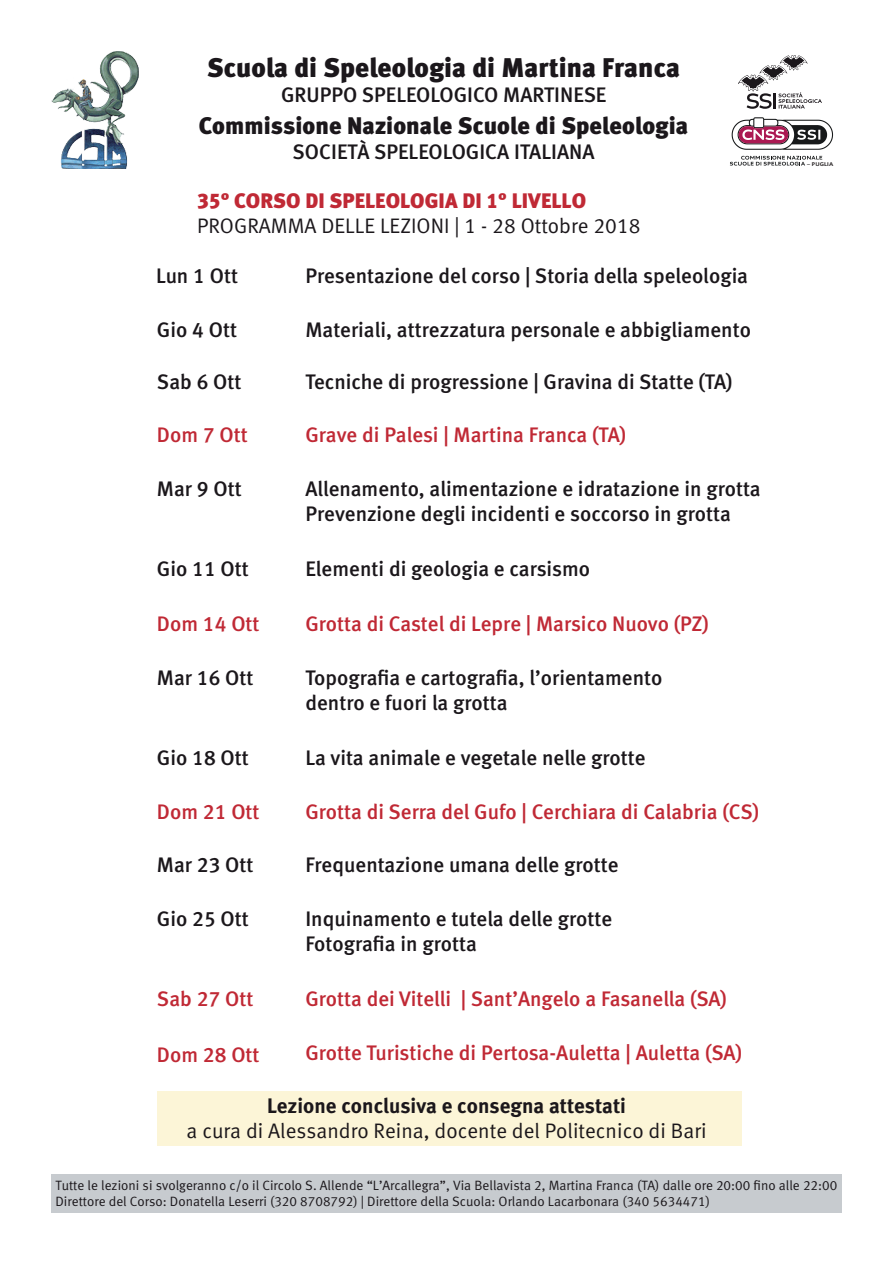
<style>
.page{position:relative;width:893px;height:1263px;background:#fff}
.page>*{position:absolute;margin:0;border:0;box-sizing:border-box;transform-origin:0 0}
.t1{font:27px "Meta Black Lf";color:#1b171b}
.t2{font:24px "Meta Black Lf";color:#1b171b}
.t3{font:21px/25.2px "Meta Medium LF";color:#1b171b}
.t4{font:21px "Meta Medium LF";color:#c02935}
.t5{font:21px "Meta Normal LF";color:#1b171b}
.t6{font:700 21px "Meta";color:#1b171b}
.t7{font:21px "Meta Black Lf";color:#c02935}
.t8{font:13.5px/16.2px "Meta Normal LF";color:#1b171b}
.t9{font:700 5.4px "Frutiger";letter-spacing:.025em;color:#231f20;scale:1.1 1}
</style>
<div class="page">
<div style="left:157px;top:1091px;width:584px;height:55px;background:#fcf5d7"></div>
<div style="left:51px;top:1175px;width:791px;height:38px;background:#c7cbcf"></div>
<img style="left:51px;top:51px;width:87px;height:118px">
<svg style="left:730px;top:156px;width:92px;height:10px"></svg>
<svg style="left:732px;top:117px;width:101px;height:33px"></svg>
<svg style="left:738px;top:55px;width:84px;height:54px"></svg>
<p class="t1" style="left:207px;top:51px;width:474px">Scuola di Speleologia di Martina Franca</p>
<p class="t3" style="left:281px;top:82px;width:327px">GRUPPO SPELEOLOGICO MARTINESE</p>
<p class="t2" style="left:199px;top:111px;width:491px">Commissione Nazionale Scuole di Speleologia</p>
<p class="t3" style="left:293px;top:139px;width:303px">SOCIETÀ SPELEOLOGICA ITALIANA</p>
<p class="t7" style="left:197px;top:188px;width:390px">35° CORSO DI SPELEOLOGIA DI 1° LIVELLO</p>
<p class="t5" style="left:197px;top:214px;width:445px">PROGRAMMA DELLE LEZIONI | 1 - 28 Ottobre 2018</p>
<p class="t3" style="left:156px;top:263px;width:83px">Lun 1 Ott</p>
<p class="t3" style="left:157px;top:316px;width:82px">Gio 4 Ott</p>
<p class="t3" style="left:157px;top:368px;width:86px">Sab 6 Ott</p>
<p class="t4" style="left:157px;top:423px;width:92px">Dom 7 Ott</p>
<p class="t3" style="left:157px;top:475px;width:86px">Mar 9 Ott</p>
<p class="t3" style="left:157px;top:556px;width:93px">Gio 11 Ott</p>
<p class="t4" style="left:157px;top:612px;width:104px">Dom 14 Ott</p>
<p class="t3" style="left:157px;top:664px;width:98px">Mar 16 Ott</p>
<p class="t3" style="left:305px;top:263px;width:444px">Presentazione del corso | Storia della speleologia</p>
<p class="t3" style="left:305px;top:317px;width:447px">Materiali, attrezzatura personale e abbigliamento</p>
<p class="t3" style="left:305px;top:369px;width:429px">Tecniche di progressione | Gravina di Statte (TA)</p>
<p class="t4" style="left:305px;top:423px;width:322px">Grave di Palesi | Martina Franca (TA)</p>
<p class="t3" style="left:305px;top:476px;width:457px">Allenamento, alimentazione e idratazione in grotta<br>Prevenzione degli incidenti e soccorso in grotta</p>
<p class="t3" style="left:305px;top:556px;width:286px">Elementi di geologia e carsismo</p>
<p class="t4" style="left:305px;top:612px;width:405px">Grotta di Castel di Lepre | Marsico Nuovo (PZ)</p>
<p class="t3" style="left:305px;top:664px;width:358px">Topografia e cartografia, l’orientamento dentro e fuori la grotta</p>
<p class="t3" style="left:305px;top:745px;width:342px">La vita animale e vegetale nelle grotte</p>
<p class="t3" style="left:157px;top:745px;width:93px">Gio 18 Ott</p>
<p class="t4" style="left:157px;top:799px;width:104px">Dom 21 Ott</p>
<p class="t3" style="left:157px;top:852px;width:98px">Mar 23 Ott</p>
<p class="t3" style="left:157px;top:905px;width:93px">Gio 25 Ott</p>
<p class="t4" style="left:305px;top:799px;width:455px">Grotta di Serra del Gufo | Cerchiara di Calabria (CS)</p>
<p class="t3" style="left:305px;top:852px;width:315px">Frequentazione umana delle grotte</p>
<p class="t3" style="left:305px;top:905px;width:308px">Inquinamento e tutela delle grotte<br>Fotografia in grotta</p>
<p class="t4" style="left:305px;top:987px;width:423px">Grotta dei Vitelli | Sant’Angelo a Fasanella (SA)</p>
<p class="t4" style="left:305px;top:1040px;width:438px">Grotte Turistiche di Pertosa-Auletta | Auletta (SA)</p>
<p class="t6" style="left:267px;top:1093px;width:360px">Lezione conclusiva e consegna attestati</p>
<p class="t5" style="left:187px;top:1119px;width:521px">a cura di Alessandro Reina, docente del Politecnico di Bari</p>
<p class="t4" style="left:157px;top:987px;width:98px">Sab 27 Ott</p>
<p class="t4" style="left:157px;top:1042px;width:104px">Dom 28 Ott</p>
<p class="t9" style="left:807px;top:160px;width:25px">– PUGLIA</p>
<p class="t8" style="left:56px;top:1177px;width:783px">Tutte le lezioni si svolgeranno c/o il Circolo S. Allende “L’Arcallegra”, Via Bellavista 2, Martina Franca (TA) dalle ore 20:00 fino alle 22:00<br>Direttore del Corso: Donatella Leserri (320 8708792) | Direttore della Scuola: Orlando Lacarbonara (340 5634471)</p>
</div>
